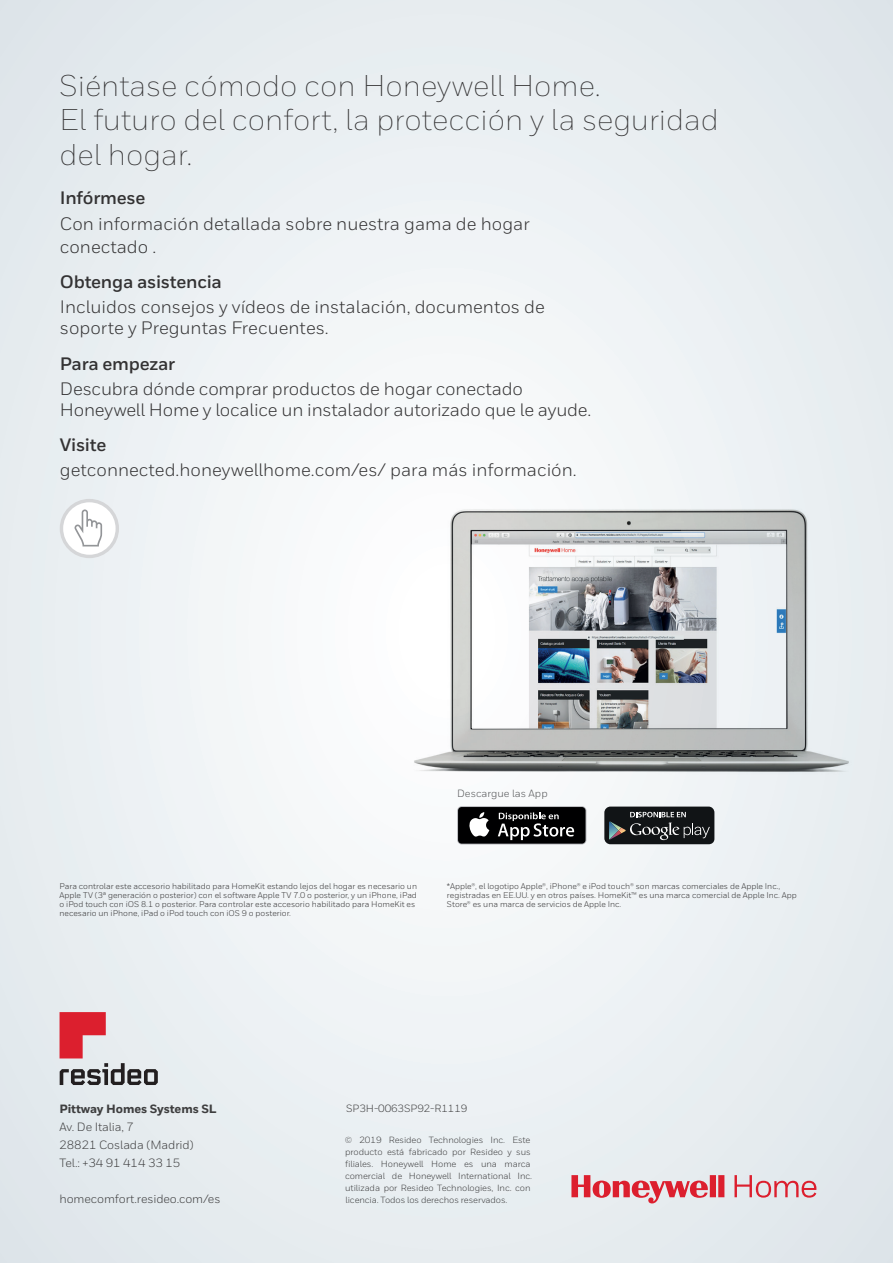
<style>
.page{position:relative;width:893px;height:1263px;background:#fff}
.page>*{position:absolute;margin:0;border:0;box-sizing:border-box;transform-origin:0 0}
.t1{font:300 30px/34.5px "Honeywell Sans";color:#333233}
.t2{font:18px/21px "Honeywell Sans";color:#333233}
.t3{font:700 18px "Honeywell Sans";letter-spacing:-.015em;color:#333233}
.t4{font:12px/18px "Honeywell Sans";letter-spacing:-.01em;color:#3e3e3f}
.t5{font:800 12px "Honeywell Sans";letter-spacing:-.01em;color:#3e3e3f}
.t6{font:10.5px "Honeywell Sans";letter-spacing:-.01em;color:#3e3e3f}
.t7{font:10.5px "Honeywell Sans";color:#545557}
.t8{font:9px/12px "Honeywell Sans";letter-spacing:-.01em;color:#3e3e3f}
.t9{font:8.25px/9px "Honeywell Sans";color:#333233}
</style>
<div class="page">
<div style="left:0;top:0;width:893px;height:1263px;background:linear-gradient(to right,#ecf1f3,#eaeff2)"></div>
<svg style="left:60px;top:499px;width:59px;height:59px"></svg>
<img style="left:396px;top:484px;width:471px;height:295px">
<div style="left:604px;top:806px;width:110px;height:38px;background:#111416;border-radius:6px"></div>
<svg style="left:457px;top:806px;width:129px;height:38px"></svg>
<div style="left:458px;top:807px;width:127px;height:37px;background:#000001;border-radius:4px"></div>
<svg style="left:469px;top:812px;width:20px;height:25px"></svg>
<svg style="left:609px;top:812px;width:101px;height:28px"></svg>
<svg style="left:498px;top:812px;width:76px;height:28px"></svg>
<svg style="left:60px;top:1012px;width:98px;height:73px;background:#caa4a9"></svg>
<svg style="left:571px;top:1175px;width:245px;height:28px;background:#e1a7af"></svg>
<h1 class="t1" style="left:60px;top:68px;width:661px">Siéntase cómodo con Honeywell Home.<br>El futuro del confort, la protección y la seguridad del hogar.</h1>
<h2 class="t3" style="left:60px;top:186px;width:87px">Infórmese</h2>
<h2 class="t2" style="left:60px;top:213px;width:471px;line-height:22.5px">Con información detallada sobre nuestra gama de hogar conectado .</h2>
<h2 class="t3" style="left:60px;top:271px;width:164px">Obtenga asistencia</h2>
<h2 class="t2" style="left:60px;top:297px;width:486px">Incluidos consejos y vídeos de instalación, documentos de soporte y Preguntas Frecuentes.</h2>
<h2 class="t3" style="left:60px;top:352px;width:117px">Para empezar</h2>
<h2 class="t2" style="left:60px;top:378px;width:533px">Descubra dónde comprar productos de hogar conectado<br>Honeywell Home y localice un instalador autorizado que le ayude.</h2>
<h2 class="t3" style="left:60px;top:434px;width:48px">Visite</h2>
<h2 class="t2" style="left:60px;top:460px;width:518px">getconnected.honeywellhome.com/es/ para más información.</h2>
<p class="t7" style="left:457px;top:787px;width:92px">Descargue las App</p>
<p class="t9" style="left:60px;top:882px;width:359px">Para controlar este accesorio habilitado para HomeKit estando lejos del hogar es necesario un Apple TV (3ª generación o posterior) con el software Apple TV 7.0 o posterior, y un iPhone, iPad o iPod touch con iOS 8.1 o posterior. Para controlar este accesorio habilitado para HomeKit es necesario un iPhone, iPad o iPod touch con iOS 9 o posterior.</p>
<p class="t9" style="left:447px;top:882px;width:351px">*Apple®, el logotipo Apple®, iPhone® e iPod touch® son marcas comerciales de Apple Inc., registradas en EE.UU. y en otros países. HomeKit™ es una marca comercial de Apple Inc. App<br>Store® es una marca de servicios de Apple Inc.</p>
<h3 class="t5" style="left:60px;top:1102px;width:159px">Pittway Homes Systems SL</h3>
<p class="t6" style="left:346px;top:1102px;width:123px">SP3H-0063SP92-R1119</p>
<h3 class="t4" style="left:60px;top:1118px;width:136px">Av. De Italia, 7<br>28821 Coslada (Madrid)<br>Tel.: +34 91 414 33 15</h3>
<h3 class="t4" style="left:60px;top:1190px;width:162px">homecomfort.resideo.com/es</h3>
<p class="t8" style="left:345px;top:1134px;width:189px">© 2019 Resideo Technologies Inc. Este producto está fabricado por Resideo y sus filiales. Honeywell Home es una marca comercial de Honeywell International Inc. utilizada por Resideo Technologies, Inc. con licencia. Todos los derechos reservados.</p>
</div>
